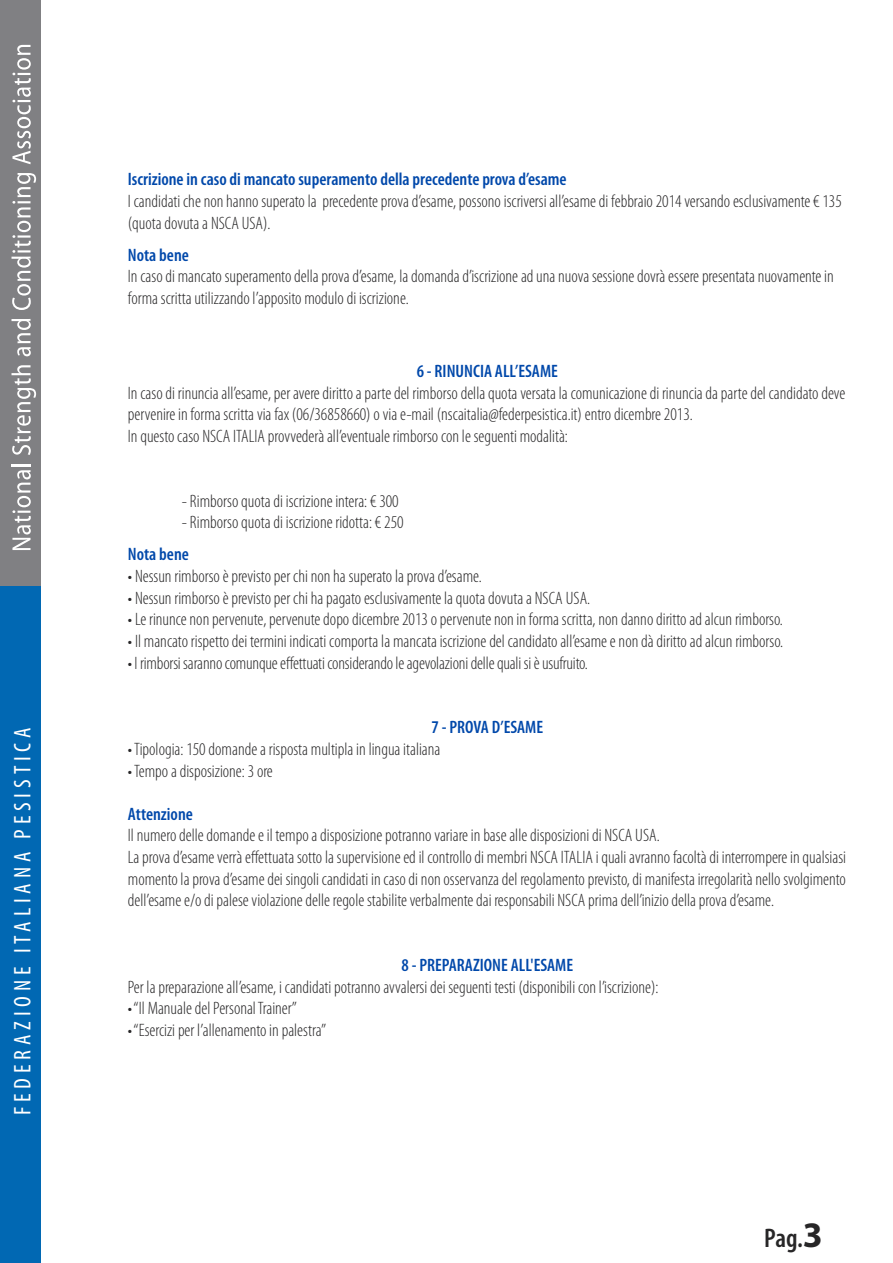
<style>
.page{position:relative;width:893px;height:1263px;background:#fff}
.page>*{position:absolute;margin:0;border:0;box-sizing:border-box;transform-origin:0 0}
.t1{font:600 condensed 27px "Myriad Pro";color:#272627}
.t2{font:condensed 24.15px "Myriad Pro";letter-spacing:.2em;color:#fff}
.t3{font:300 condensed 18px/21.6px "Myriad Pro";color:#272627}
.t4{font:600 condensed 18px "Myriad Pro";color:#0048aa}
.s1{font-weight:700;font-stretch:normal;font-size:36px}
</style>
<div class="page">
<div style="left:0;top:0;width:41px;height:587px;background:#808083"></div>
<div style="left:0;top:586px;width:41px;height:677px;background:#0168b3"></div>
<svg style="left:12px;top:464px;width:19px;height:86px"></svg>
<svg style="left:12px;top:365px;width:24px;height:90px"></svg>
<svg style="left:12px;top:319px;width:19px;height:37px"></svg>
<svg style="left:12px;top:173px;width:24px;height:137px"></svg>
<svg style="left:12px;top:45px;width:19px;height:119px"></svg>
<h2 class="t2" style="left:14px;top:1115px;width:389px;rotate:-90deg">FEDERAZIONE ITALIANA PESISTICA</h2>
<p class="t4" style="left:128px;top:173px;width:440px">Iscrizione in caso di mancato superamento della precedente prova d’esame</p>
<p class="t3" style="left:128px;top:192px;width:715px">I candidati che non hanno superato la precedente prova d’esame, possono iscriversi all’esame di febbraio 2014 versando esclusivamente € 135 (quota dovuta a NSCA USA).</p>
<p class="t4" style="left:128px;top:248px;width:62px">Nota bene</p>
<p class="t3" style="left:128px;top:267px;width:707px">In caso di mancato superamento della prova d’esame, la domanda d’iscrizione ad una nuova sessione dovrà essere presentata nuovamente in forma scritta utilizzando l’apposito modulo di iscrizione.</p>
<p class="t4" style="left:417px;top:365px;width:143px">6 - RINUNCIA ALL’ESAME</p>
<p class="t3" style="left:128px;top:383px;width:719px">In caso di rinuncia all’esame, per avere diritto a parte del rimborso della quota versata la comunicazione di rinuncia da parte del candidato deve pervenire in forma scritta via fax (06/36858660) o via e-mail (nscaitalia@federpesistica.it) entro dicembre 2013.<br>In questo caso NSCA ITALIA provvederà all’eventuale rimborso con le seguenti modalità:</p>
<p class="t3" style="left:182px;top:491px;width:218px">- Rimborso quota di iscrizione intera: € 300</p>
<p class="t3" style="left:182px;top:513px;width:223px">- Rimborso quota di iscrizione ridotta: € 250</p>
<p class="t4" style="left:128px;top:548px;width:62px">Nota bene</p>
<p class="t3" style="left:128px;top:567px;width:356px">• Nessun rimborso è previsto per chi non ha superato la prova d’esame.</p>
<p class="t3" style="left:128px;top:588px;width:464px">• Nessun rimborso è previsto per chi ha pagato esclusivamente la quota dovuta a NSCA USA.</p>
<p class="t3" style="left:128px;top:610px;width:656px">• Le rinunce non pervenute, pervenute dopo dicembre 2013 o pervenute non in forma scritta, non danno diritto ad alcun rimborso.</p>
<p class="t3" style="left:128px;top:632px;width:657px">• Il mancato rispetto dei termini indicati comporta la mancata iscrizione del candidato all’esame e non dà diritto ad alcun rimborso.</p>
<p class="t3" style="left:128px;top:653px;width:461px">• I rimborsi saranno comunque effettuati considerando le agevolazioni delle quali si è usufruito.</p>
<p class="t4" style="left:431px;top:721px;width:113px">7 - PROVA D’ESAME</p>
<p class="t3" style="left:128px;top:740px;width:314px">• Tipologia: 150 domande a risposta multipla in lingua italiana</p>
<p class="t3" style="left:128px;top:761px;width:146px">• Tempo a disposizione: 3 ore</p>
<p class="t4" style="left:128px;top:807px;width:66px">Attenzione</p>
<p class="t3" style="left:128px;top:826px;width:720px">Il numero delle domande e il tempo a disposizione potranno variare in base alle disposizioni di NSCA USA.<br>La prova d’esame verrà effettuata sotto la supervisione ed il controllo di membri NSCA ITALIA i quali avranno facoltà di interrompere in qualsiasi momento la prova d’esame dei singoli candidati in caso di non osservanza del regolamento previsto, di manifesta irregolarità nello svolgimento dell’esame e/o di palese violazione delle regole stabilite verbalmente dai responsabili NSCA prima dell’inizio della prova d’esame.</p>
<p class="t4" style="left:401px;top:958px;width:173px">8 - PREPARAZIONE ALL'ESAME</p>
<p class="t3" style="left:128px;top:977px;width:532px">Per la preparazione all’esame, i candidati potranno avvalersi dei seguenti testi (disponibili con l’iscrizione):</p>
<p class="t3" style="left:128px;top:999px;width:171px">• “Il Manuale del Personal Trainer”</p>
<p class="t3" style="left:128px;top:1020px;width:200px">• “Esercizi per l’allenamento in palestra”</p>
<h1 class="t1" style="left:764px;top:1228px;width:60px">Pag.<span class="s1">3</span></h1>
</div>
